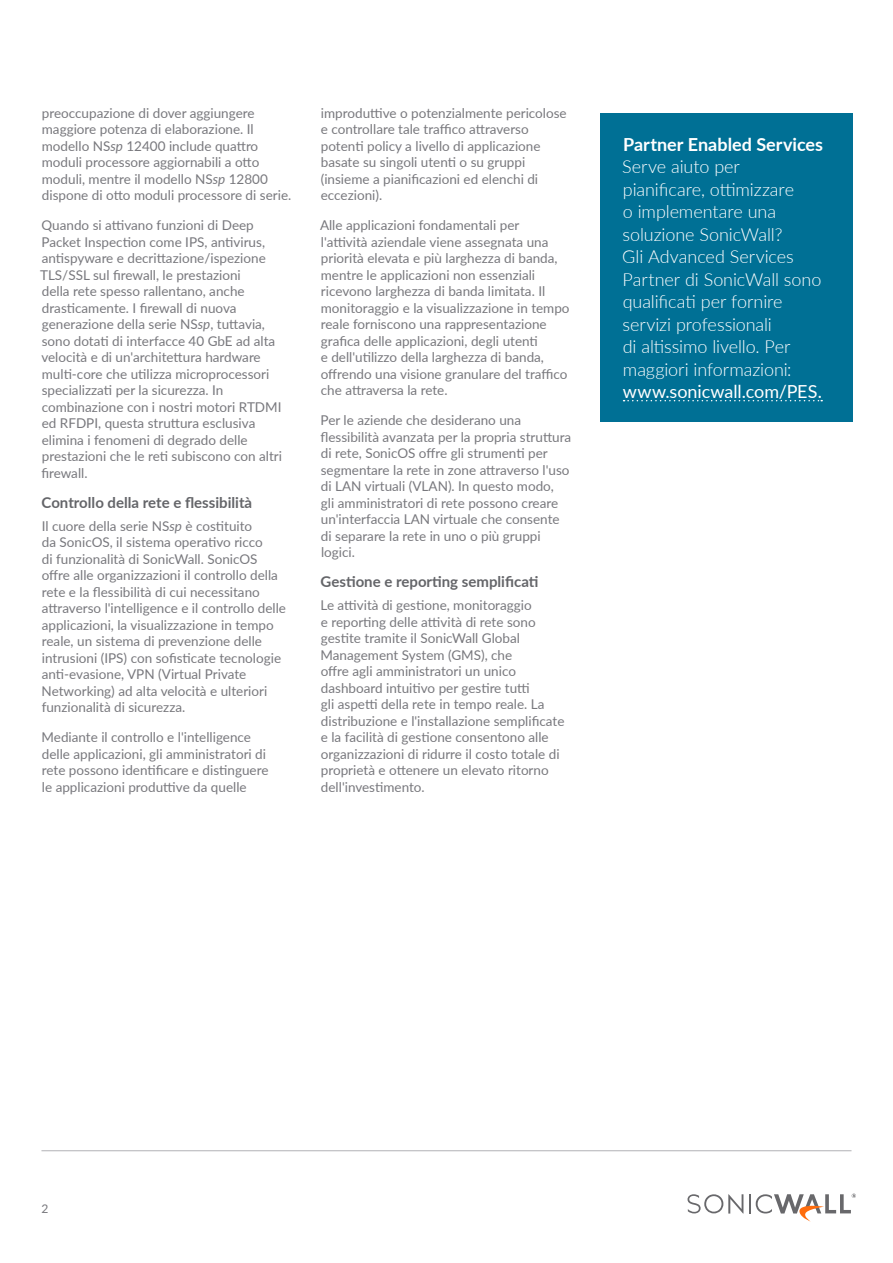
<style>
.page{position:relative;width:893px;height:1263px;background:#fff}
.page>*{position:absolute;margin:0;border:0;box-sizing:border-box;transform-origin:0 0}
.t1{font:300 18px/22.5px "Lato";letter-spacing:-.005em;color:#fff}
.t2{font:700 18px "Lato";color:#fff}
.t3{font:18px "Lato";letter-spacing:-.005em;color:#fff}
.t4{font:700 15px "Lato";color:#646569}
.t5{font:13.5px/16.5px "Lato";color:#78787d}
.t6{font:12px "Lato";color:#78787d}
.s1{font-style:italic}
</style>
<div class="page">
<hr style="left:41px;top:1150px;width:810px;height:1px;background:#b2b2b5">
<svg style="left:749px;top:1194px;width:1px;height:19px"></svg>
<svg style="left:687px;top:1194px;width:56px;height:19px"></svg>
<svg style="left:756px;top:1193px;width:100px;height:28px"></svg>
<div style="left:600px;top:113px;width:252px;height:309px;background:#007095"></div>
<svg style="left:624px;top:400px;width:198px;height:1px"></svg>
<p class="t5" style="left:42px;top:104px;width:251px">preoccupazione di dover aggiungere maggiore potenza di elaborazione. Il modello NS<span class="s1">sp</span> 12400 include quattro moduli processore aggiornabili a otto moduli, mentre il modello NS<span class="s1">sp</span> 12800 dispone di otto moduli processore di serie.</p>
<p class="t5" style="left:40px;top:216px;width:244px">Quando si attivano funzioni di Deep Packet Inspection come IPS, antivirus, antispyware e decrittazione/ispezione TLS/SSL sul firewall, le prestazioni<br>della rete spesso rallentano, anche drasticamente. I firewall di nuova generazione della serie NS<span class="s1">sp</span>, tuttavia, sono dotati di interfacce 40 GbE ad alta velocità e di un'architettura hardware multi-core che utilizza microprocessori specializzati per la sicurezza. In combinazione con i nostri motori RTDMI ed RFDPI, questa struttura esclusiva elimina i fenomeni di degrado delle prestazioni che le reti subiscono con altri firewall.</p>
<p class="t4" style="left:42px;top:491px;width:212px">Controllo della rete e flessibilità</p>
<p class="t5" style="left:42px;top:517px;width:246px">Il cuore della serie NS<span class="s1">sp</span> è costituito<br>da SonicOS, il sistema operativo ricco<br>di funzionalità di SonicWall. SonicOS offre alle organizzazioni il controllo della rete e la flessibilità di cui necessitano attraverso l'intelligence e il controllo delle applicazioni, la visualizzazione in tempo reale, un sistema di prevenzione delle intrusioni (IPS) con sofisticate tecnologie anti-evasione, VPN (Virtual Private Networking) ad alta velocità e ulteriori funzionalità di sicurezza.</p>
<p class="t5" style="left:42px;top:729px;width:228px">Mediante il controllo e l'intelligence delle applicazioni, gli amministratori di rete possono identificare e distinguere le applicazioni produttive da quelle</p>
<p class="t5" style="left:321px;top:104px;width:247px">improduttive o potenzialmente pericolose e controllare tale traffico attraverso potenti policy a livello di applicazione basate su singoli utenti o su gruppi (insieme a pianificazioni ed elenchi di eccezioni).</p>
<p class="t5" style="left:320px;top:216px;width:251px">Alle applicazioni fondamentali per<br>l'attività aziendale viene assegnata una priorità elevata e più larghezza di banda, mentre le applicazioni non essenziali ricevono larghezza di banda limitata. Il monitoraggio e la visualizzazione in tempo reale forniscono una rappresentazione grafica delle applicazioni, degli utenti<br>e dell'utilizzo della larghezza di banda, offrendo una visione granulare del traffico che attraversa la rete.</p>
<p class="t5" style="left:320px;top:411px;width:252px">Per le aziende che desiderano una flessibilità avanzata per la propria struttura di rete, SonicOS offre gli strumenti per segmentare la rete in zone attraverso l'uso di LAN virtuali (VLAN). In questo modo,<br>gli amministratori di rete possono creare un'interfaccia LAN virtuale che consente di separare la rete in uno o più gruppi logici.</p>
<p class="t4" style="left:321px;top:571px;width:219px">Gestione e reporting semplificati</p>
<p class="t5" style="left:321px;top:597px;width:245px">Le attività di gestione, monitoraggio<br>e reporting delle attività di rete sono gestite tramite il SonicWall Global Management System (GMS), che<br>offre agli amministratori un unico dashboard intuitivo per gestire tutti<br>gli aspetti della rete in tempo reale. La distribuzione e l'installazione semplificate e la facilità di gestione consentono alle organizzazioni di ridurre il costo totale di proprietà e ottenere un elevato ritorno dell'investimento.</p>
<h1 class="t2" style="left:623px;top:131px;width:202px">Partner Enabled Services</h1>
<h1 class="t1" style="left:622px;top:155px;width:201px">Serve aiuto per pianificare, ottimizzare<br>o implementare una soluzione SonicWall?<br>Gli Advanced Services<br>Partner di SonicWall sono qualificati per fornire servizi professionali<br>di altissimo livello. Per maggiori informazioni:</h1>
<h1 class="t3" style="left:623px;top:379px;width:201px">www.sonicwall.com/PES.</h1>
<p class="t6" style="left:41px;top:1200px;width:8px">2</p>
</div>
